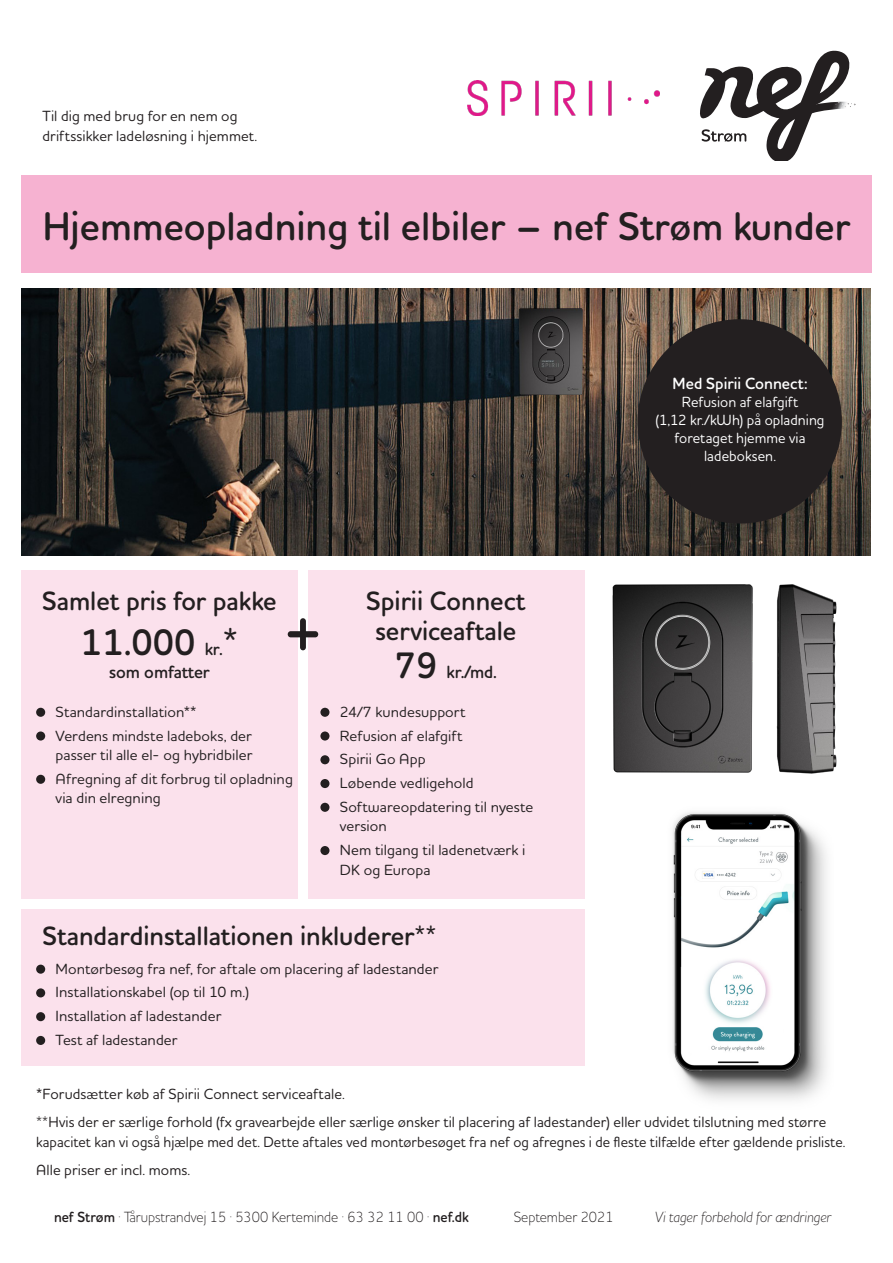
<style>
.page{position:relative;width:893px;height:1263px;background:#fff}
.page>*{position:absolute;margin:0;border:0;box-sizing:border-box;transform-origin:0 0}
.t1{font:600 64.5px "Houschka Rounded";color:#231f20;scale:.95 1}
.t2{font:600 40.5px "Houschka Rounded";color:#231f20;scale:.95 1}
.t3{font:600 37.5px "Houschka Rounded";color:#231f20;scale:.95 1}
.t4{font:600 27px/30px "Houschka Rounded";color:#231f20;text-align:center;scale:.95 1}
.t5{font:600 18px "Houschka Rounded";color:#231f20;scale:.95 1}
.t6{font:600 16.5px "Houschka Rounded";color:#fff;scale:.95 1}
.Sub_under_rubrik{font:500 15px/19.5px "Houschka Rounded";letter-spacing:.005em;color:#231f20}
.Sub_under_rubrik-2{font:500 15px/19.5px "Houschka Rounded";letter-spacing:.005em;color:#231f20;scale:.96 1}
.t7{font:500 15px/18px "Houschka Rounded";letter-spacing:.005em;color:#fff;text-align:center;scale:.95 1}
.t8{font:300 15px "Houschka Rounded";color:#231f20;scale:.91 1}
.t9{font:italic 300 15px "Houschka Rounded";color:#231f20;scale:.91 1}
.s1{font-size:18px}
.s2{font-weight:600}
.s3{font-size:37.5px}
</style>
<div class="page">
<svg style="left:700px;top:50px;width:156px;height:111px"></svg>
<div style="left:21px;top:176px;width:851px;height:97px;background:#f6b2d1"></div>
<img style="left:21px;top:288px;width:849px;height:267px">
<div style="left:638px;top:319px;width:204px;height:205px;background:#231f20;border-radius:50%"></div>
<img style="left:468px;top:81px;width:191px;height:34px">
<div style="left:308px;top:571px;width:277px;height:328px;background:#fbe1ec"></div>
<div style="left:21px;top:571px;width:277px;height:328px;background:#fbe1ec"></div>
<div style="left:21px;top:909px;width:564px;height:156px;background:#fbe1ec"></div>
<div style="left:36px;top:708px;width:9px;height:9px;background:#231f20;border-radius:50%"></div>
<div style="left:36px;top:731px;width:9px;height:9px;background:#231f20;border-radius:50%"></div>
<div style="left:36px;top:775px;width:9px;height:9px;background:#231f20;border-radius:50%"></div>
<div style="left:36px;top:965px;width:9px;height:9px;background:#231f20;border-radius:50%"></div>
<div style="left:36px;top:988px;width:9px;height:9px;background:#231f20;border-radius:50%"></div>
<div style="left:36px;top:1012px;width:9px;height:9px;background:#231f20;border-radius:50%"></div>
<div style="left:36px;top:1036px;width:9px;height:9px;background:#231f20;border-radius:50%"></div>
<div style="left:320px;top:708px;width:9px;height:9px;background:#231f20;border-radius:50%"></div>
<div style="left:320px;top:731px;width:9px;height:9px;background:#231f20;border-radius:50%"></div>
<div style="left:320px;top:755px;width:9px;height:9px;background:#231f20;border-radius:50%"></div>
<div style="left:320px;top:779px;width:9px;height:9px;background:#231f20;border-radius:50%"></div>
<div style="left:320px;top:803px;width:9px;height:9px;background:#231f20;border-radius:50%"></div>
<div style="left:320px;top:846px;width:9px;height:9px;background:#231f20;border-radius:50%"></div>
<img style="left:612px;top:584px;width:96px;height:189px">
<img style="left:708px;top:584px;width:129px;height:190px">
<img style="left:672px;top:812px;width:155px;height:288px">
<p class="Sub_under_rubrik" style="left:43px;top:106px;width:216px">Til dig med brug for en nem og driftssikker ladeløsning i hjemmet.</p>
<p class="t2" style="left:43px;top:200px;width:851px">Hjemmeopladning til elbiler – nef Strøm kunder</p>
<p class="t4" style="left:42px;top:586px;width:248px">Samlet pris for pakke</p>
<p class="t3" style="left:81px;top:618px;width:167px">11.000 <span class="s1">kr.</span>*</p>
<p class="t5" style="left:109px;top:660px;width:108px">som omfatter</p>
<p class="t1" style="left:286px;top:593px;width:38px">+</p>
<p class="Sub_under_rubrik" style="left:56px;top:701px;width:143px">Standardinstallation<span class="s2">**</span></p>
<p class="Sub_under_rubrik" style="left:56px;top:725px;width:198px">Verdens mindste ladeboks, der passer til alle el- og hybridbiler</p>
<p class="Sub_under_rubrik" style="left:56px;top:768px;width:239px">Afregning af dit forbrug til opladning via din elregning</p>
<p class="t4" style="left:366px;top:586px;width:169px">Spirii Connect serviceaftale</p>
<p class="t5" style="left:395px;top:660px;width:109px"><span class="s3">79</span> kr./md.</p>
<p class="Sub_under_rubrik" style="left:340px;top:701px;width:127px">24/7 kundesupport</p>
<p class="Sub_under_rubrik" style="left:340px;top:725px;width:124px">Refusion af elafgift</p>
<p class="Sub_under_rubrik" style="left:340px;top:749px;width:87px">Spirii Go App</p>
<p class="Sub_under_rubrik" style="left:340px;top:773px;width:135px">Løbende vedligehold</p>
<p class="Sub_under_rubrik" style="left:340px;top:796px;width:195px">Softwareopdatering til nyeste version</p>
<p class="Sub_under_rubrik" style="left:340px;top:840px;width:187px">Nem tilgang til ladenetværk i<br>DK og Europa</p>
<p class="t4" style="left:43px;top:920px;width:416px">Standardinstallationen inkluderer**</p>
<p class="Sub_under_rubrik" style="left:56px;top:958px;width:384px">Montørbesøg fra nef, for aftale om placering af ladestander</p>
<p class="Sub_under_rubrik" style="left:56px;top:982px;width:195px">Installationskabel (op til 10 m.)</p>
<p class="Sub_under_rubrik" style="left:56px;top:1006px;width:167px">Installation af ladestander</p>
<p class="Sub_under_rubrik" style="left:56px;top:1029px;width:123px">Test af ladestander</p>
<p class="t6" style="left:672px;top:372px;width:144px">Med Spirii Connect:</p>
<p class="t7" style="left:656px;top:392px;width:179px">Refusion af elafgift<br>(1,12 kr./kWh) på opladning foretaget hjemme via ladeboksen.</p>
<p class="Sub_under_rubrik" style="left:36px;top:1084px;width:310px"><span class="s2">*</span>Forudsætter køb af Spirii Connect serviceaftale.</p>
<p class="Sub_under_rubrik-2" style="left:36px;top:1112px;width:844px">**Hvis der er særlige forhold (fx gravearbejde eller særlige ønsker til placering af ladestander) eller udvidet tilslutning med større kapacitet kan vi også hjælpe med det. Dette aftales ved montørbesøget fra nef og afregnes i de fleste tilfælde efter gældende prisliste.</p>
<p class="Sub_under_rubrik" style="left:36px;top:1159px;width:156px">Alle priser er incl. moms.</p>
<p class="t8" style="left:54px;top:1207px;width:457px"><span class="s2">nef Strøm</span> · Tårupstrandvej 15 · 5300 Kerteminde · 63 32 11 00 · <span class="s2">nef.dk</span></p>
<p class="t8" style="left:514px;top:1207px;width:111px">September 2021</p>
<p class="t9" style="left:655px;top:1207px;width:195px">Vi tager forbehold for ændringer</p>
</div>
